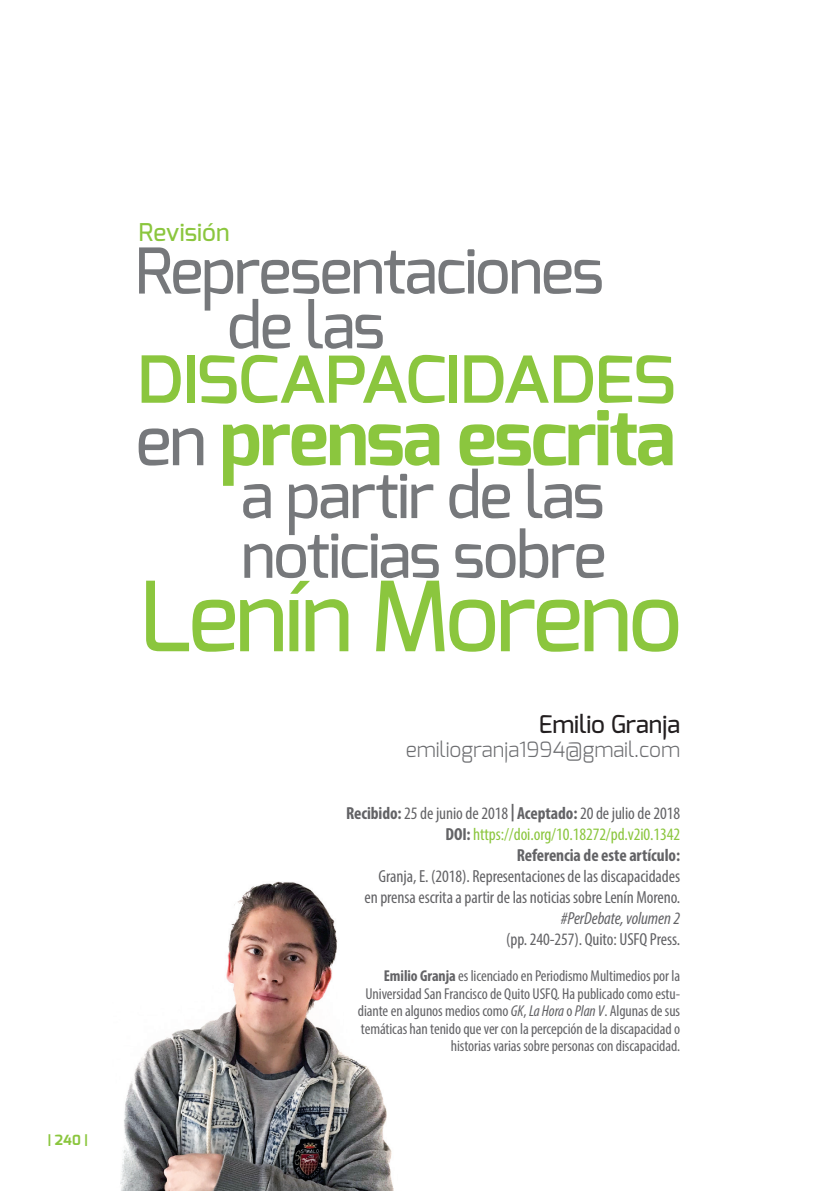
<style>
.page{position:relative;width:819px;height:1191px;background:#fff}
.page>*{position:absolute;margin:0;border:0;box-sizing:border-box;transform-origin:0 0}
.t1{font:500 96.42px "Exo";letter-spacing:-.04em;color:#8bc63e}
.t2{font:500 82.77px "Exo";letter-spacing:-.045em;color:#8bc63e}
.t3{font:700 76.3px "Exo";letter-spacing:-.035em;color:#8bc63e}
.t4{font:500 63px/54.8px "Exo";letter-spacing:-.035em;color:#76787b}
.autor{font:500 24.5px "Exo";letter-spacing:-.005em;color:#231f20}
.t5{font:500 24.5px "Exo";color:#8bc63e}
.autor_mail{font:300 21px "Exo";letter-spacing:-.005em;color:#6c6d70}
.t6{font:condensed 17.5px/21px "Myriad Pro";letter-spacing:-.005em;color:#636366;text-align:right}
.t7{font:condensed 17.5px "Myriad Pro";letter-spacing:-.005em;color:#8bc63e}
.t8{font:700 condensed 17.5px "Myriad Pro";letter-spacing:-.005em;color:#636366}
.perfil_autor{font:condensed 15.75px/17.5px "Myriad Pro";letter-spacing:-.005em;color:#636366;text-align:right}
.t9{font:700 14px "Exo";color:#8bc63e}
.s1{font-weight:500;font-size:68.6px;color:#76787b}
.s2{font-weight:700}
.s3{font-weight:700;color:#636366}
.s4{font-style:italic}
</style>
<div class="page">
<img style="left:120px;top:881px;width:274px;height:310px">
<p class="t9" style="left:48px;top:1131px;width:42px">| 240 |</p>
<p class="t5" style="left:139px;top:216px;width:92px">Revisión</p>
<p class="t4" style="left:227px;top:243px;width:378px;text-indent:-91px">Representaciones de las</p>
<p class="t2" style="left:135px;top:320px;width:543px">discapacidades</p>
<p class="t3" style="left:135px;top:389px;width:541px"><span class="s1">en</span> prensa escrita</p>
<p class="t4" style="left:241px;top:468px;width:365px">a partir de las</p>
<p class="t4" style="left:241px;top:527px;width:367px">noticias sobre</p>
<p class="t1" style="left:139px;top:554px;width:545px">Lenín Moreno</p>
<p class="autor" style="left:538px;top:708px;width:143px">Emilio Granja</p>
<p class="autor_mail" style="left:406px;top:736px;width:276px">emiliogranja1994@gmail.com</p>
<p class="t6" style="left:346px;top:802px;width:335px"><span class="s2">Recibido:</span> 25 de junio de 2018 <span class="s2">| Aceptado:</span> 20 de julio de 2018</p>
<p class="t7" style="left:445px;top:823px;width:236px"><span class="s3">DOI:</span> https://doi.org/10.18272/pd.v2i0.1342</p>
<p class="t8" style="left:516px;top:844px;width:165px">Referencia de este artículo:</p>
<p class="t6" style="left:364px;top:865px;width:317px">Granja, E. (2018). Representaciones de las discapacidades en prensa escrita a partir de las noticias sobre Lenín Moreno. <span class="s4">#PerDebate, volumen 2<br></span>(pp. 240-257). Quito: USFQ Press.</p>
<p class="perfil_autor" style="left:358px;top:967px;width:324px"><span class="s2">Emilio Granja</span> es licenciado en Periodismo Multimedios por la Universidad San Francisco de Quito USFQ. Ha publicado como estu&shy;diante en algunos medios como <span class="s4">GK</span>, <span class="s4">La Hora</span> o <span class="s4">Plan V</span>. Algunas de sus temáticas han tenido que ver con la percepción de la discapacidad o historias varias sobre personas con discapacidad.</p>
</div>
